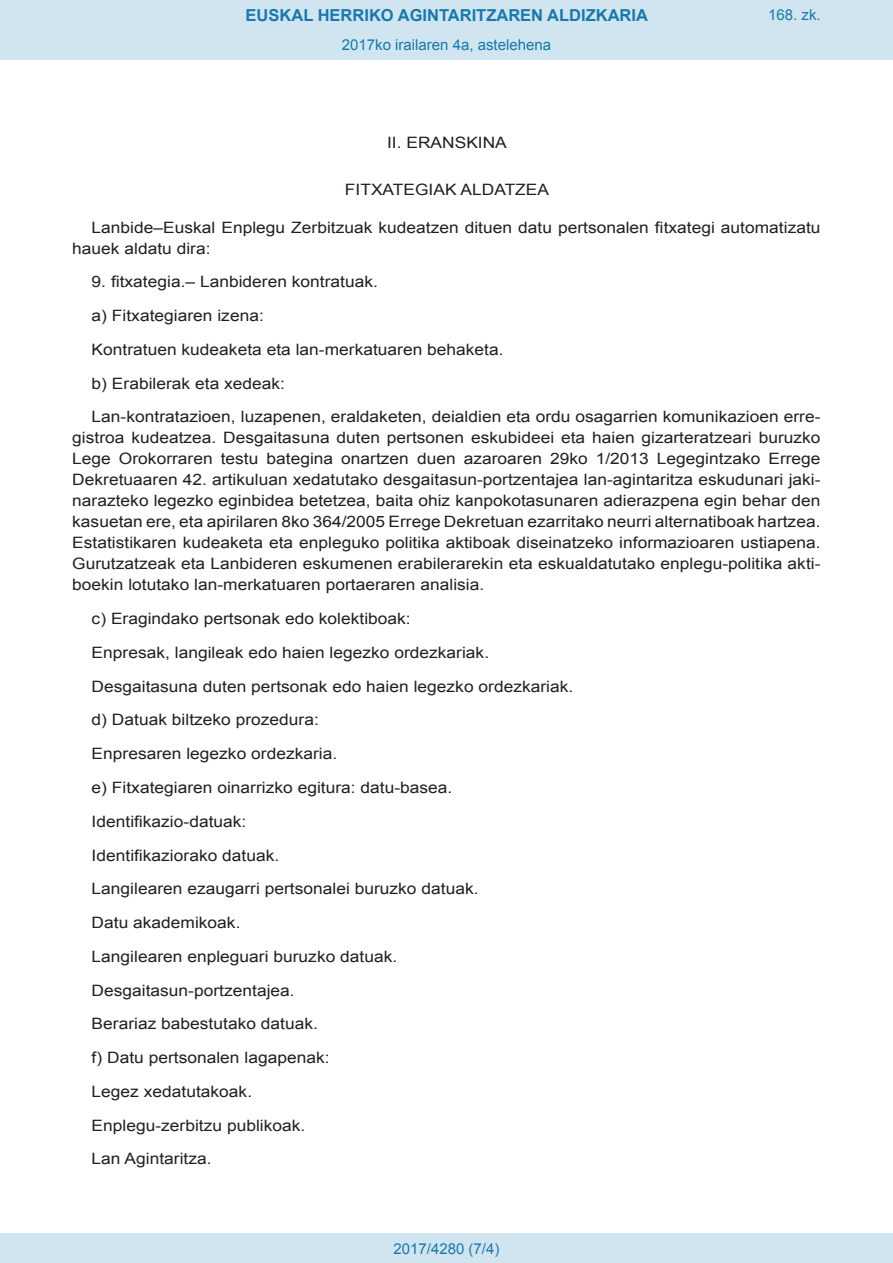
<style>
.page{position:relative;width:893px;height:1263px;background:#fff}
.page>*{position:absolute;margin:0;border:0;box-sizing:border-box;transform-origin:0 0}
.t1{font:700 16.5px "Arial";color:#1879ad}
.BOPVDetalle{font:15.6px/21px "Arial";color:#231f20;scale:1.11 1}
.BOPVClave{font:15.6px "Arial";color:#231f20;scale:1.11 1}
.Paginacion_Centro{font:15px "Arial";color:#1879ad}
</style>
<div class="page">
<div style="left:0;top:0;width:893px;height:60px;background:#d0e5f0"></div>
<div style="left:0;top:1233px;width:893px;height:30px;background:#d0e5f0"></div>
<p class="t1" style="left:246px;top:4px;width:404px">EUSKAL HERRIKO AGINTARITZAREN ALDIZKARIA</p>
<p class="Paginacion_Centro" style="left:342px;top:35px;width:211px">2017ko irailaren 4a, astelehena</p>
<p class="Paginacion_Centro" style="left:768px;top:5px;width:54px">168. zk.</p>
<p class="BOPVClave" style="left:387px;top:132px;width:109px">II. ERANSKINA</p>
<p class="BOPVClave" style="left:345px;top:179px;width:185px">FITXATEGIAK ALDATZEA</p>
<p class="BOPVDetalle" style="left:72px;top:217px;width:676px;text-indent:19px">Lanbide–Euskal Enplegu Zerbitzuak kudeatzen dituen datu pertsonalen fitxategi automatizatu hauek aldatu dira:</p>
<p class="BOPVDetalle" style="left:92px;top:272px;width:259px">9. fitxategia.– Lanbideren kontratuak.</p>
<p class="BOPVDetalle" style="left:92px;top:305px;width:157px">a) Fitxategiaren izena:</p>
<p class="BOPVDetalle" style="left:92px;top:339px;width:373px">Kontratuen kudeaketa eta lan-merkatuaren behaketa.</p>
<p class="BOPVDetalle" style="left:92px;top:373px;width:176px">b) Erabilerak eta xedeak:</p>
<p class="BOPVDetalle" style="left:72px;top:407px;width:676px;text-align:justify;text-indent:19px">Lan-kontratazioen, luzapenen, eraldaketen, deialdien eta ordu osagarrien komunikazioen erre&shy;gistroa kudeatzea. Desgaitasuna duten pertsonen eskubideei eta haien gizarteratzeari buruzko Lege Orokorraren testu bategina onartzen duen azaroaren 29ko 1/2013 Legegintzako Errege Dekretuaaren 42. artikuluan xedatutako desgaitasun-portzentajea lan-agintaritza eskudunari jaki&shy;narazteko legezko eginbidea betetzea, baita ohiz kanpokotasunaren adierazpena egin behar den kasuetan ere, eta apirilaren 8ko 364/2005 Errege Dekretuan ezarritako neurri alternatiboak hartzea.<br>Estatistikaren kudeaketa eta enpleguko politika aktiboak diseinatzeko informazioaren ustiapena.<br>Gurutzatzeak eta Lanbideren eskumenen erabilerarekin eta eskualdatutako enplegu-politika akti&shy;boekin lotutako lan-merkatuaren portaeraren analisia.</p>
<p class="BOPVDetalle" style="left:92px;top:608px;width:289px">c) Eragindako pertsonak edo kolektiboak:</p>
<p class="BOPVDetalle" style="left:92px;top:642px;width:360px">Enpresak, langileak edo haien legezko ordezkariak.</p>
<p class="BOPVDetalle" style="left:92px;top:676px;width:435px">Desgaitasuna duten pertsonak edo haien legezko ordezkariak.</p>
<p class="BOPVDetalle" style="left:92px;top:710px;width:206px">d) Datuak biltzeko prozedura:</p>
<p class="BOPVDetalle" style="left:92px;top:743px;width:223px">Enpresaren legezko ordezkaria.</p>
<p class="BOPVDetalle" style="left:92px;top:777px;width:327px">e) Fitxategiaren oinarrizko egitura: datu-basea.</p>
<p class="BOPVDetalle" style="left:92px;top:811px;width:141px">Identifikazio-datuak:</p>
<p class="BOPVDetalle" style="left:92px;top:845px;width:171px">Identifikaziorako datuak.</p>
<p class="BOPVDetalle" style="left:92px;top:878px;width:350px">Langilearen ezaugarri pertsonalei buruzko datuak.</p>
<p class="BOPVDetalle" style="left:92px;top:912px;width:136px">Datu akademikoak.</p>
<p class="BOPVDetalle" style="left:92px;top:946px;width:277px">Langilearen enpleguari buruzko datuak.</p>
<p class="BOPVDetalle" style="left:92px;top:980px;width:184px">Desgaitasun-portzentajea.</p>
<p class="BOPVDetalle" style="left:92px;top:1013px;width:205px">Berariaz babestutako datuak.</p>
<p class="BOPVDetalle" style="left:92px;top:1047px;width:216px">f) Datu pertsonalen lagapenak:</p>
<p class="BOPVDetalle" style="left:92px;top:1081px;width:146px">Legez xedatutakoak.</p>
<p class="BOPVDetalle" style="left:92px;top:1115px;width:194px">Enplegu-zerbitzu publikoak.</p>
<p class="BOPVDetalle" style="left:92px;top:1148px;width:110px">Lan Agintaritza.</p>
<p class="Paginacion_Centro" style="left:393px;top:1238px;width:107px">2017/4280 (7/4)</p>
</div>
